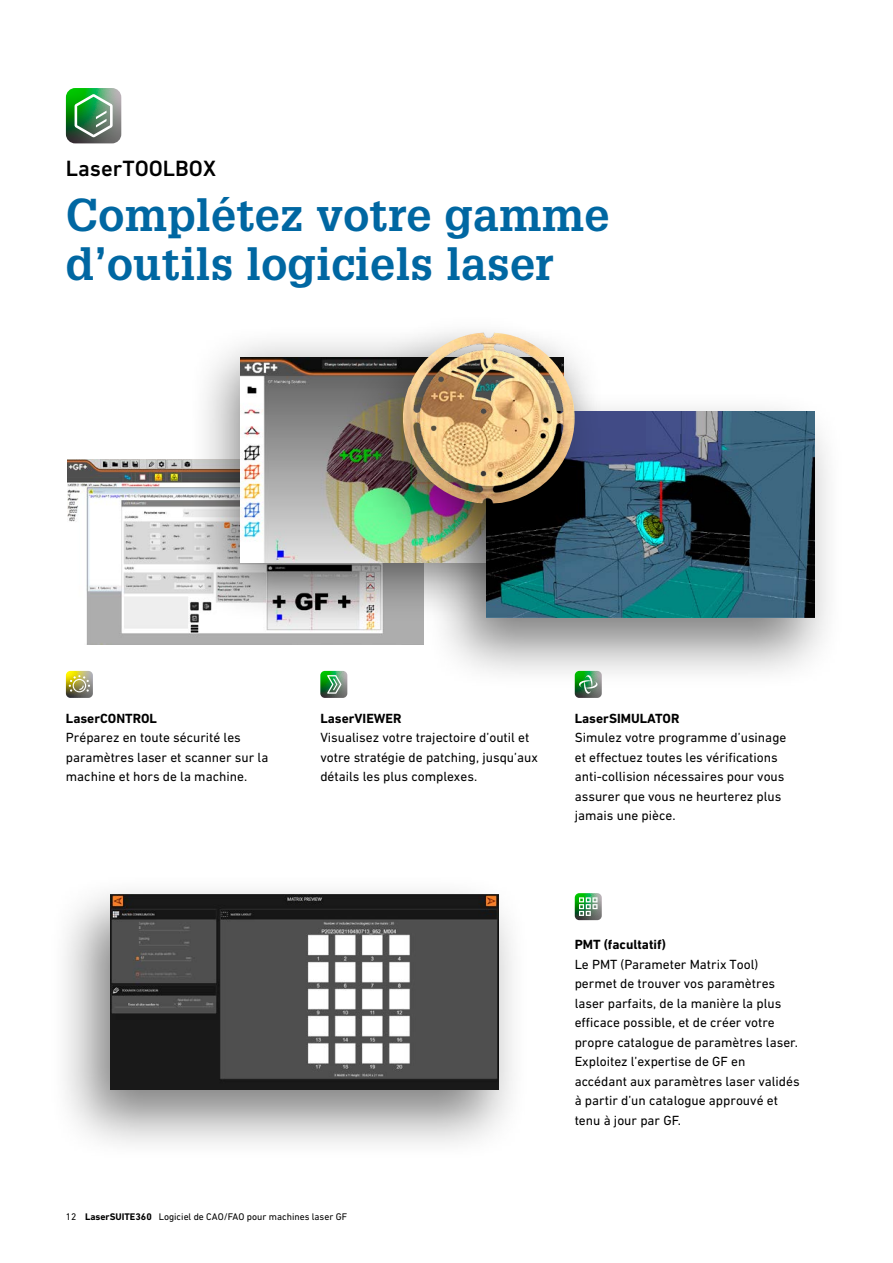
<style>
.page{position:relative;width:893px;height:1263px;background:#fff}
.page>*{position:absolute;margin:0;border:0;box-sizing:border-box;transform-origin:0 0}
.t1{font:700 45px/48.9px "Glypha LT Pro";letter-spacing:.005em;color:#0067a2}
.t2{font:500 22.5px "DIN Next W1 G";color:#000}
.t3{font:13.5px/19.5px "DIN Next W1 G";color:#000}
.t4{font:700 13.5px "DIN Next W1 G";color:#000}
.t5{font:9.75px "DIN Next W1 G";color:#000}
.s1{font-weight:700}
</style>
<div class="page">
<div style="left:47px;top:873px;width:483px;height:290px;background:#000;opacity:.5"></div>
<img style="left:111px;top:895px;width:388px;height:194px">
<svg style="left:575px;top:893px;width:27px;height:27px"></svg>
<img style="left:66px;top:88px;width:55px;height:55px">
<svg style="left:320px;top:671px;width:27px;height:27px"></svg>
<svg style="left:66px;top:671px;width:27px;height:27px"></svg>
<svg style="left:575px;top:691px;width:27px;height:7px"></svg>
<img style="left:67px;top:459px;width:356px;height:185px">
<div style="left:187px;top:323px;width:418px;height:300px;background:#000;opacity:.5"></div>
<img style="left:241px;top:357px;width:100px;height:205px">
<div style="left:423px;top:390px;width:423px;height:301px;background:#000;opacity:.5"></div>
<img style="left:486px;top:412px;width:329px;height:206px">
<div style="left:341px;top:313px;width:264px;height:261px;background:#000;opacity:.5"></div>
<img style="left:403px;top:332px;width:172px;height:172px;border-radius:86px">
<h2 class="t2" style="left:66px;top:155px;width:151px">LaserTOOLBOX</h2>
<h1 class="t1" style="left:66px;top:190px;width:545px">Complétez votre gamme d’outils logiciels laser</h1>
<p class="t4" style="left:66px;top:710px;width:93px">LaserCONTROL</p>
<p class="t3" style="left:66px;top:728px;width:204px">Préparez en toute sécurité les paramètres laser et scanner sur la machine et hors de la machine.</p>
<p class="t4" style="left:320px;top:710px;width:83px">LaserVIEWER</p>
<p class="t3" style="left:320px;top:728px;width:219px">Visualisez votre trajectoire d’outil et votre stratégie de patching, jusqu’aux détails les plus complexes.</p>
<p class="t4" style="left:575px;top:710px;width:106px">LaserSIMULATOR</p>
<p class="t3" style="left:575px;top:728px;width:213px">Simulez votre programme d’usinage et effectuez toutes les vérifications anti-collision nécessaires pour vous assurer que vous ne heurterez plus jamais une pièce.</p>
<p class="t5" style="left:66px;top:1211px;width:283px">12 <span class="s1">LaserSUITE360</span> Logiciel de CAO/FAO pour machines laser GF</p>
<p class="t4" style="left:575px;top:936px;width:93px">PMT (facultatif)</p>
<p class="t3" style="left:575px;top:954px;width:227px">Le PMT (Parameter Matrix Tool) permet de trouver vos paramètres laser parfaits, de la manière la plus efficace possible, et de créer votre propre catalogue de paramètres laser.<br>Exploitez l’expertise de GF en accédant aux paramètres laser validés à partir d’un catalogue approuvé et tenu à jour par GF.</p>
</div>
